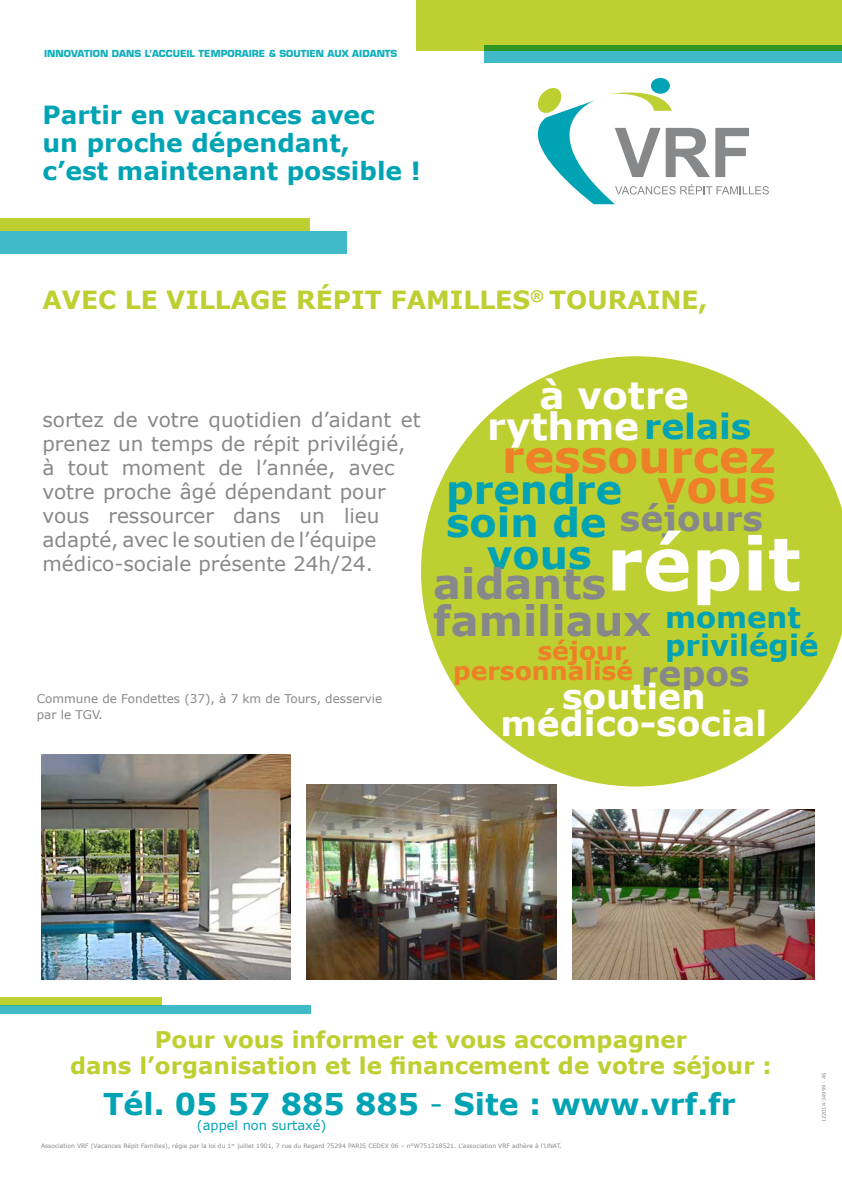
<style>
.page{position:relative;width:842px;height:1191px;background:#fff}
.page>*{position:absolute;margin:0;border:0;box-sizing:border-box;transform-origin:0 0}
.t1{font:700 73.2px "Verdana";color:#fff}
.t2{font:700 44.9px "Verdana";color:#ee8027}
.t3{font:700 41.8px/37.6px "Verdana";color:#87888a}
.t4{font:700 39.7px "Verdana";color:#00a3b4}
.t5{font:700 37.6px/31.3px "Verdana";color:#fff;text-align:center}
.t6{font:700 34.5px/27.2px "Verdana";color:#fff;text-align:center}
.t7{font:700 34.5px "Verdana";color:#87888a}
.t8{font:700 30px "Verdana";color:#00a3b4}
.t9{font:700 29.3px "Verdana";color:#00a3b4}
.t10{font:700 25.1px "Verdana";color:#ee8027}
.t11{font:700 25px/28px "Verdana";color:#00a3b4}
.t12{font:700 25px "Verdana";color:#bdcf31}
.t13{font:700 23px/26px "Verdana";color:#bdcf31;text-align:center}
.t14{font:20px/24px "Verdana";color:#87888a}
.t15{font:13px "Verdana";color:#00a3b4}
.t16{font:12px/16px "Verdana";color:#87888a}
.t17{font:700 9.5px "Eurostile LT Std";color:#11afbc}
.t18{font:6px "Verdana";color:#87888a}
.s1{font-size:34.5px;color:#00a3b4}
.s2{font-size:44.9px;color:#ee8027}
.s3{font-weight:400}
</style>
<div class="page">
<svg style="left:421px;top:356px;width:421px;height:430px;fill:#bdcf31"></svg>
<div style="left:484px;top:45px;width:358px;height:17px;background:#40bac6"></div>
<div style="left:416px;top:0;width:426px;height:51px;background:#bdcf31"></div>
<div style="left:0;top:997px;width:162px;height:8px;background:#bdcf31"></div>
<div style="left:0;top:231px;width:347px;height:22px;background:#40bac6"></div>
<div style="left:0;top:1005px;width:311px;height:8px;background:#40bac6"></div>
<div style="left:0;top:218px;width:310px;height:12px;background:#bdcf31"></div>
<div style="left:651px;top:78px;width:19px;height:16px;background:#00a3b4;border-radius:50%"></div>
<svg style="left:537px;top:85px;width:232px;height:119px"></svg>
<img style="left:307px;top:784px;width:249px;height:195px">
<img style="left:41px;top:754px;width:250px;height:225px">
<img style="left:572px;top:809px;width:242px;height:170px">
<p class="t17" style="left:44px;top:47px;width:355px">INNOVATION DANS L’ACCUEIL TEMPORAIRE &amp; SOUTIEN AUX AIDANTS</p>
<p class="t11" style="left:43px;top:100px;width:380px">Partir en vacances avec<br>un proche dépendant, c’est maintenant possible !</p>
<p class="t12" style="left:43px;top:284px;width:667px">avec le Village Répit Familles<sup>®</sup> tOuraine,</p>
<p class="t14" style="left:43px;top:407px;width:379px">sortez de votre quotidien d’aidant et prenez un temps de répit privilégié, à tout moment de l’année, avec votre proche âgé dépendant pour vous ressourcer dans un lieu adapté, avec le soutien de l’équipe médico-sociale présente 24h/24.</p>
<p class="t16" style="left:37px;top:690px;width:347px">Commune de Fondettes (37), à 7 km de Tours, desservie par le TGV.</p>
<h3 class="t5" style="left:487px;top:378px;width:266px">à votre rythme <span class="s1">relais</span></h3>
<h2 class="t2" style="left:502px;top:428px;width:275px">ressourcez</h2>
<h3 class="t4" style="left:446px;top:464px;width:331px">prendre <span class="s2">vous</span></h3>
<h3 class="t7" style="left:620px;top:496px;width:145px">séjours</h3>
<h3 class="t4" style="left:446px;top:497px;width:162px">soin de</h3>
<h3 class="t4" style="left:487px;top:529px;width:106px">vous</h3>
<h3 class="t3" style="left:433px;top:563px;width:220px">aidants familiaux</h3>
<h1 class="t1" style="left:606px;top:517px;width:196px">répit</h1>
<h3 class="t9" style="left:665px;top:599px;width:137px">moment</h3>
<p class="t10" style="left:537px;top:634px;width:91px">séjour</p>
<h3 class="t9" style="left:665px;top:626px;width:155px">privilégié</h3>
<p class="t10" style="left:453px;top:654px;width:181px">personnalisé</p>
<h3 class="t6" style="left:500px;top:682px;width:268px">soutien médico-social</h3>
<h3 class="t7" style="left:641px;top:651px;width:110px">repos</h3>
<p class="t13" style="left:70px;top:1025px;width:703px">Pour vous informer et vous accompagner<br>dans l’organisation et le financement de votre séjour :</p>
<h3 class="t8" style="left:103px;top:1085px;width:634px">Tél. 05 57 885 885 <span class="s3">-</span> Site : www.vrf.fr</h3>
<p class="t15" style="left:197px;top:1116px;width:131px">(appel non surtaxé)</p>
<p class="t18" style="left:41px;top:1142px;width:522px">Association VRF (Vacances Répit Familles), régie par la loi du 1<sup>er</sup> juillet 1901, 7 rue du Regard 75294 PARIS CEDEX 06 – n°W751218521. L’association VRF adhère à l’UNAT.</p>
</div>
